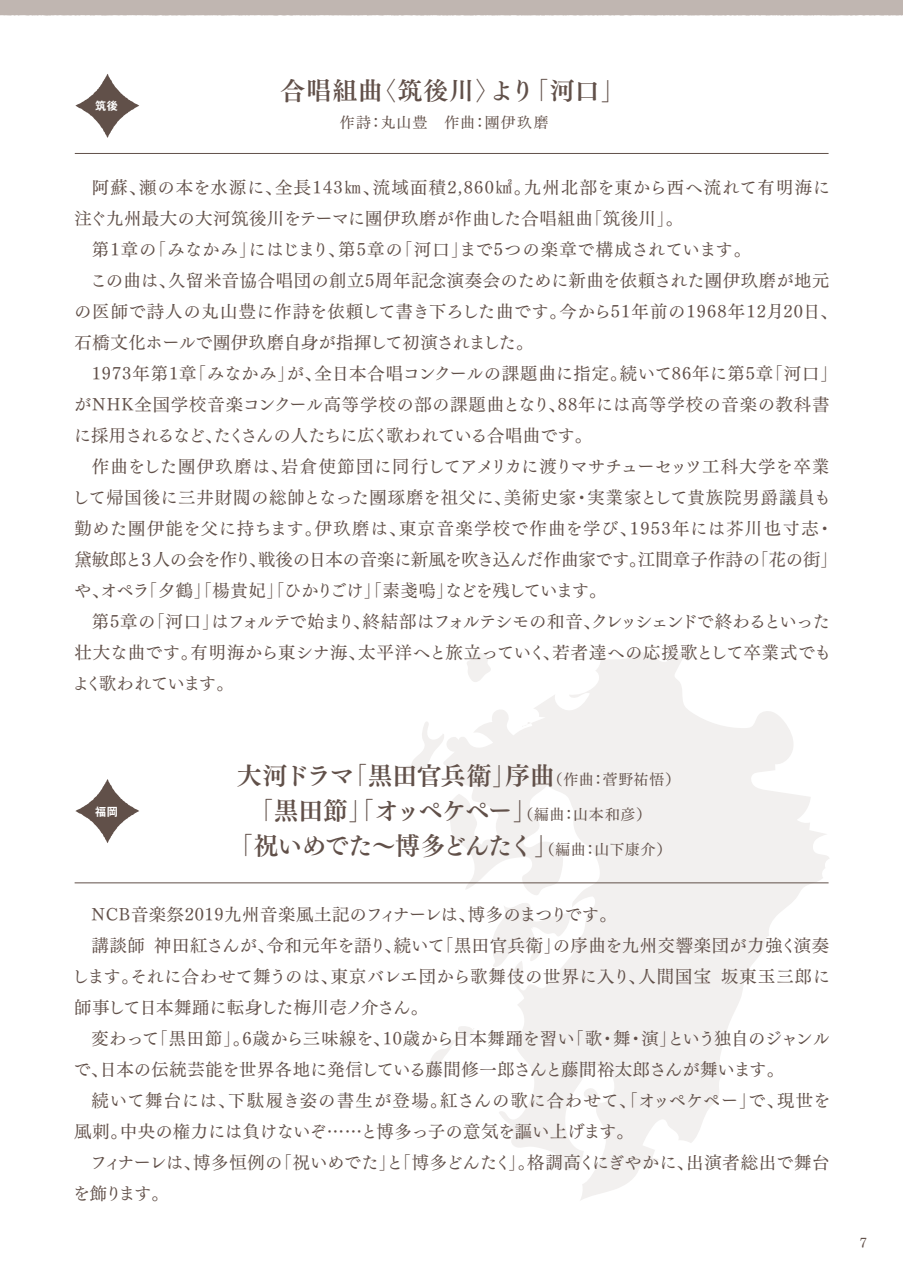
<style>
.page{position:relative;width:903px;height:1275px;background:#fff}
.page>*{position:absolute;margin:0;border:0;box-sizing:border-box;transform-origin:0 0}
.t1{font:24.85px/34.8px "Tsuku Min Pro B";letter-spacing:-.035em;color:#615049;text-align:center}
.t2{font:24.85px "Tsuku Min Pro B";letter-spacing:.04em;color:#615049}
.t3{font:17.32px "Tsuku Min Pro M";letter-spacing:.035em;color:#615049}
.t4{font:17.32px "Tsuku Min Pro M";letter-spacing:.045em;color:#615049}
.t5{font:17.32px "Tsuku Min Pro M";letter-spacing:.015em;color:#615049}
.t6{font:17.32px "Tsuku Min Pro M";letter-spacing:-.005em;color:#615049}
.t7{font:17.32px "Tsuku Min Pro M";letter-spacing:-.025em;color:#615049}
.t8{font:17.32px "Tsuku Min Pro M";letter-spacing:-.015em;color:#615049}
.t9{font:17.32px "Tsuku Min Pro M";letter-spacing:-.01em;color:#615049}
.t10{font:17.32px "Tsuku Min Pro M";letter-spacing:-.06em;color:#615049}
.t11{font:17.32px "Tsuku Min Pro M";letter-spacing:.075em;color:#615049}
.t12{font:17.32px "Tsuku Min Pro M";letter-spacing:.05em;color:#615049}
.t13{font:17.32px "Tsuku Min Pro M";letter-spacing:.07em;color:#615049}
.t14{font:17.32px "Tsuku Min Pro M";letter-spacing:.04em;color:#615049}
.t15{font:17.32px "Tsuku Min Pro M";letter-spacing:.055em;color:#615049}
.t16{font:17.32px "Tsuku Min Pro M";letter-spacing:-.065em;color:#615049}
.t17{font:17.32px "Tsuku Min Pro M";letter-spacing:-.045em;color:#615049}
.t18{font:17.32px "Tsuku Min Pro M";letter-spacing:-.075em;color:#615049}
.t19{font:14.88px "Tsuku Min Pro M";letter-spacing:.085em;color:#615049}
.t20{font:13.65px "Tsuku Min Pro M";color:#615049}
.t21{font:700 11.2px "Gothic MB101 Pro De";color:#fff}
.s1{font-family:"Tsuku Min Pro M";font-size:14.88px}
</style>
<div class="page">
<svg style="left:443px;top:652px;width:386px;height:548px;fill:#f2f0ef"></svg>
<svg style="left:428px;top:1026px;width:47px;height:44px"></svg>
<svg style="left:492px;top:901px;width:78px;height:66px"></svg>
<svg style="left:406px;top:721px;width:39px;height:50px"></svg>
<svg style="left:466px;top:652px;width:25px;height:31px"></svg>
<hr style="left:75px;top:882px;width:753px;height:1px;background:#615049">
<hr style="left:75px;top:153px;width:753px;height:1px;background:#615049">
<svg style="left:75px;top:74px;width:64px;height:64px"></svg>
<svg style="left:75px;top:779px;width:64px;height:64px"></svg>
<div style="left:0;top:0;width:903px;height:16px;background:#c0b6b1"></div>
<p class="t21" style="left:95px;top:97px;width:24px">筑後</p>
<h1 class="t2" style="left:280px;top:71px;width:347px">合唱組曲〈筑後川〉より「河口」</h1>
<p class="t19" style="left:340px;top:109px;width:210px">作詩：丸山豊　作曲：團伊玖磨</p>
<p class="t11" style="left:92px;top:172px;width:740px">阿蘇、瀬の本を水源に、全長143㎞、流域面積2,860㎢。九州北部を東から西へ流れて有明海に</p>
<p class="t3" style="left:74px;top:203px;width:620px">注ぐ九州最大の大河筑後川をテーマに團伊玖磨が作曲した合唱組曲「筑後川」。　</p>
<p class="t4" style="left:92px;top:234px;width:661px">第1章の「みなかみ」にはじまり、第5章の「河口」まで5つの楽章で構成されています。</p>
<p class="t3" style="left:90px;top:265px;width:741px">この曲は、久留米音協合唱団の創立5周年記念演奏会のために新曲を依頼された團伊玖磨が地元</p>
<p class="t4" style="left:74px;top:296px;width:765px">の医師で詩人の丸山豊に作詩を依頼して書き下ろした曲です。今から51年前の1968年12月20日、</p>
<p class="t7" style="left:74px;top:327px;width:460px">石橋文化ホールで團伊玖磨自身が指揮して初演されました。</p>
<p class="t4" style="left:92px;top:358px;width:747px">1973年第1章「みなかみ」が、全日本合唱コンクールの課題曲に指定。続いて86年に第5章「河口」</p>
<p class="t12" style="left:74px;top:389px;width:757px">がNHK全国学校音楽コンクール高等学校の部の課題曲となり、88年には高等学校の音楽の教科書</p>
<p class="t17" style="left:74px;top:420px;width:520px">に採用されるなど、たくさんの人たちに広く歌われている合唱曲です。</p>
<p class="t5" style="left:92px;top:451px;width:739px">作曲をした團伊玖磨は、岩倉使節団に同行してアメリカに渡りマサチューセッツ工科大学を卒業</p>
<p class="t15" style="left:72px;top:482px;width:761px">して帰国後に三井財閥の総帥となった團琢磨を祖父に、美術史家・実業家として貴族院男爵議員も</p>
<p class="t13" style="left:74px;top:513px;width:760px">勤めた團伊能を父に持ちます。伊玖磨は、東京音楽学校で作曲を学び、1953年には芥川也寸志・</p>
<p class="t9" style="left:74px;top:544px;width:765px">黛敏郎と３人の会を作り、戦後の日本の音楽に新風を吹き込んだ作曲家です。江間章子作詩の「花の街」</p>
<p class="t16" style="left:74px;top:575px;width:534px">や、オペラ「夕鶴」「楊貴妃」「ひかりごけ」「素戔嗚」などを残しています。</p>
<p class="t10" style="left:92px;top:606px;width:739px">第5章の「河口」はフォルテで始まり、終結部はフォルテシモの和音、クレッシェンドで終わるといった</p>
<p class="t5" style="left:74px;top:637px;width:758px">壮大な曲です。有明海から東シナ海、太平洋へと旅立っていく、若者達への応援歌として卒業式でも</p>
<p class="t18" style="left:72px;top:668px;width:163px">よく歌われています。</p>
<p class="t21" style="left:95px;top:802px;width:24px">福岡</p>
<h1 class="t1" style="left:228px;top:758px;width:453px">大河ドラマ「黒田官兵衛」序曲<span class="s1">（作曲：菅野祐悟）</span>「黒田節」「オッペケペー」<span class="s1">（編曲：山本和彦）<br></span>「祝いめでた～博多どんたく」<span class="s1">（編曲：山下康介）</span></h1>
<p class="t3" style="left:92px;top:899px;width:527px">NCB音楽祭2019九州音楽風土記のフィナーレは、博多のまつりです。</p>
<p class="t3" style="left:92px;top:930px;width:739px">講談師神田紅さんが、令和元年を語り、続いて「黒田官兵衛」の序曲を九州交響楽団が力強く演奏</p>
<p class="t3" style="left:72px;top:961px;width:759px">します。それに合わせて舞うのは、東京バレエ団から歌舞伎の世界に入り、人間国宝坂東玉三郎に</p>
<p class="t7" style="left:74px;top:992px;width:356px">師事して日本舞踊に転身した梅川壱ノ介さん。</p>
<p class="t8" style="left:92px;top:1023px;width:740px">変わって「黒田節」。6歳から三味線を、10歳から日本舞踊を習い「歌・舞・演」という独自のジャンル</p>
<p class="t5" style="left:73px;top:1054px;width:712px">で、日本の伝統芸能を世界各地に発信している藤間修一郎さんと藤間裕太郎さんが舞います。</p>
<p class="t14" style="left:92px;top:1085px;width:740px">続いて舞台には、下駄履き姿の書生が登場。紅さんの歌に合わせて、「オッペケペー」で、現世を</p>
<p class="t6" style="left:74px;top:1116px;width:561px">風刺。中央の権力には負けないぞ……と博多っ子の意気を謳い上げます。</p>
<p class="t6" style="left:90px;top:1147px;width:741px">フィナーレは、博多恒例の「祝いめでた」と「博多どんたく」。格調高くにぎやかに、出演者総出で舞台</p>
<p class="t5" style="left:73px;top:1178px;width:98px">を飾ります。</p>
<p class="t20" style="left:860px;top:1231px;width:9px">7</p>
</div>
